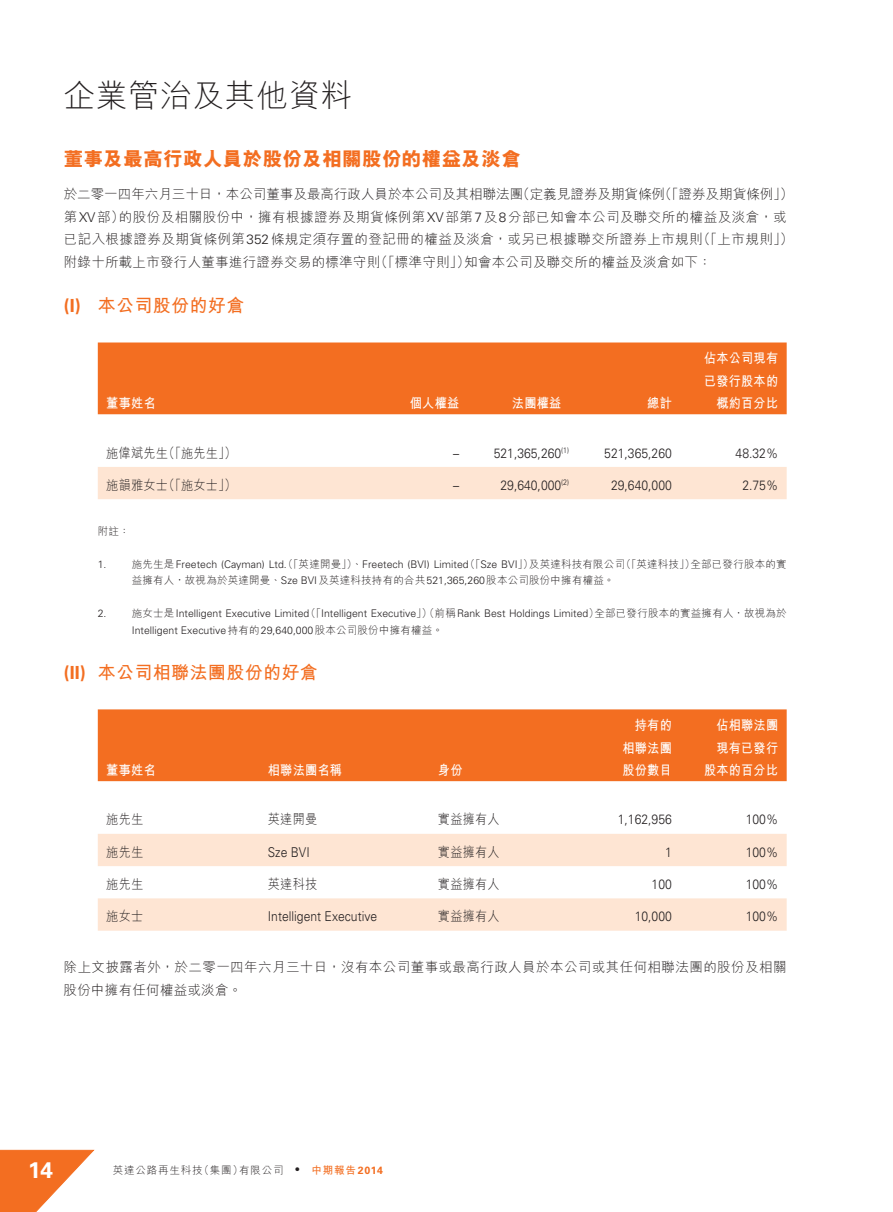
<style>
.page{position:relative;width:893px;height:1212px;background:#fff}
.page>*{position:absolute;margin:0;border:0;box-sizing:border-box;transform-origin:0 0}
.t1{font:300 31.5px "M Hei HK";letter-spacing:.02em;color:#231f20}
.t2{font:700 22.5px "Univers LT Std";color:#fff}
.t3{font:800 19.5px "M Hei HK";letter-spacing:.02em;color:#f36e21}
.t4{font:700 18px "M Hei HK";letter-spacing:.02em;color:#f36e21}
.t5{font:300 13.5px/22.5px "M Hei HK";letter-spacing:.02em;color:#231f20}
.t6{font:300 13.5px "Univers LT Std";color:#231f20;scale:.9 1}
.t7{font:700 13.5px/22.5px "M Hei HK";letter-spacing:.02em;color:#fff;text-align:right;scale:.9 1}
.t8{font:300 13.5px "M Hei HK";letter-spacing:.02em;color:#231f20;scale:.9 1}
.t9{font:300 10.5px/16.5px "Univers LT Std";color:#231f20}
.t10{font:300 10.5px "M Hei HK";letter-spacing:.02em;color:#231f20}
.t11{font:300 10.5px "M Hei HK";letter-spacing:.08em;color:#231f20}
.s1{font-family:"Univers LT Std"}
.s2{font-family:"M Hei HK"}
.s3{font-weight:700;color:#f36e21}
.s4{font-family:"Univers LT Std";font-weight:700;color:#f36e21}
</style>
<div class="page">
<svg style="left:0;top:1150px;width:94px;height:62px"></svg>
<div style="left:98px;top:342px;width:689px;height:72px;background:#f36e21"></div>
<div style="left:98px;top:467px;width:689px;height:32px;background:#fee5d3"></div>
<div style="left:98px;top:709px;width:689px;height:72px;background:#f36e21"></div>
<svg style="left:98px;top:834px;width:689px;height:97px;fill:#fee5d3"></svg>
<h1 class="t1" style="left:64px;top:80px;width:290px">企業管治及其他資料</h1>
<h3 class="t3" style="left:64px;top:149px;width:459px">董事及最高行政人員於股份及相關股份的權益及淡倉</h3>
<p class="t5" style="left:64px;top:183px;width:731px">於二零一四年六月三十日，本公司董事及最高行政人員於本公司及其相聯法團（定義見證券及期貨條例（「證券及期貨條例」）第<span class="s1">XV</span>部）的股份及相關股份中，擁有根據證券及期貨條例第<span class="s1">XV</span>部第<span class="s1">7</span>及<span class="s1">8</span>分部已知會本公司及聯交所的權益及淡倉，或已記入根據證券及期貨條例第<span class="s1">352</span>條規定須存置的登記冊的權益及淡倉，或另已根據聯交所證券上市規則（「上市規則」）附錄十所載上市發行人董事進行證券交易的標準守則（「標準守則」）知會本公司及聯交所的權益及淡倉如下：</p>
<h3 class="t4" style="left:64px;top:292px;width:182px"><span class="s1">(I)</span> 本公司股份的好倉</h3>
<p class="t7" style="left:106px;top:391px;width:56px">董事姓名</p>
<p class="t7" style="left:410px;top:391px;width:56px">個人權益</p>
<p class="t7" style="left:512px;top:391px;width:56px">法團權益</p>
<p class="t7" style="left:647px;top:391px;width:29px">總計</p>
<p class="t7" style="left:704px;top:346px;width:84px">佔本公司現有已發行股本的概約百分比</p>
<p class="t8" style="left:106px;top:446px;width:146px">施偉斌先生（「施先生」）</p>
<p class="t6" style="left:453px;top:445px;width:8px">–</p>
<p class="t6" style="left:494px;top:445px;width:85px">521,365,260<sup>(1)</sup></p>
<p class="t6" style="left:604px;top:445px;width:77px">521,365,260</p>
<p class="t6" style="left:736px;top:445px;width:49px">48.32%</p>
<p class="t8" style="left:106px;top:478px;width:146px">施韻雅女士（「施女士」）</p>
<p class="t6" style="left:453px;top:477px;width:8px">–</p>
<p class="t6" style="left:500px;top:477px;width:78px">29,640,000<sup>(2)</sup></p>
<p class="t6" style="left:611px;top:477px;width:69px">29,640,000</p>
<p class="t6" style="left:742px;top:477px;width:41px">2.75%</p>
<p class="t10" style="left:98px;top:525px;width:33px">附註：</p>
<p class="t9" style="left:98px;top:556px;width:10px">1.</p>
<p class="t9" style="left:132px;top:556px;width:656px"><span class="s2">施先生是</span>Freetech (Cayman) Ltd.<span class="s2">（「英達開曼」）、</span>Freetech (BVI) Limited<span class="s2">（「</span>Sze BVI<span class="s2">」）及英達科技有限公司（「英達科技」）全部已發行股本的實</span></p>
<p class="t10" style="left:132px;top:575px;width:484px">益擁有人，故視為於英達開曼、<span class="s1">Sze BVI</span>及英達科技持有的合共<span class="s1">521,365,260</span>股本公司股份中擁有權益。</p>
<p class="t9" style="left:98px;top:605px;width:10px">2.</p>
<p class="t9" style="left:132px;top:605px;width:656px"><span class="s2">施女士是</span>Intelligent Executive Limited<span class="s2">（「</span>Intelligent Executive<span class="s2">」）（前稱</span>Rank Best Holdings Limited<span class="s2">）全部已發行股本的實益擁有人，故視為於<br></span>Intelligent Executive<span class="s2">持有的</span>29,640,000<span class="s2">股本公司股份中擁有權益。</span></p>
<h3 class="t4" style="left:64px;top:659px;width:255px"><span class="s1">(II)</span> 本公司相聯法團股份的好倉</h3>
<p class="t7" style="left:106px;top:758px;width:56px">董事姓名</p>
<p class="t7" style="left:268px;top:758px;width:84px">相聯法團名稱</p>
<p class="t7" style="left:438px;top:758px;width:29px">身份</p>
<p class="t7" style="left:622px;top:713px;width:56px;text-align:justify;text-indent:12px">持有的相聯法團股份數目</p>
<p class="t7" style="left:704px;top:713px;width:84px">佔相聯法團現有已發行股本的百分比</p>
<p class="t8" style="left:106px;top:813px;width:43px">施先生</p>
<p class="t8" style="left:268px;top:813px;width:56px">英達開曼</p>
<p class="t8" style="left:438px;top:813px;width:70px">實益擁有人</p>
<p class="t6" style="left:618px;top:811px;width:62px">1,162,956</p>
<p class="t6" style="left:746px;top:811px;width:38px">100%</p>
<p class="t8" style="left:106px;top:845px;width:43px">施先生</p>
<p class="t6" style="left:268px;top:844px;width:48px">Sze BVI</p>
<p class="t8" style="left:438px;top:845px;width:70px">實益擁有人</p>
<p class="t6" style="left:665px;top:844px;width:9px">1</p>
<p class="t6" style="left:746px;top:844px;width:38px">100%</p>
<p class="t8" style="left:106px;top:877px;width:43px">施先生</p>
<p class="t8" style="left:268px;top:877px;width:56px">英達科技</p>
<p class="t8" style="left:438px;top:877px;width:70px">實益擁有人</p>
<p class="t6" style="left:652px;top:876px;width:24px">100</p>
<p class="t6" style="left:746px;top:876px;width:38px">100%</p>
<p class="t8" style="left:106px;top:909px;width:43px">施女士</p>
<p class="t6" style="left:268px;top:908px;width:123px">Intelligent Executive</p>
<p class="t8" style="left:438px;top:909px;width:70px">實益擁有人</p>
<p class="t6" style="left:635px;top:908px;width:43px">10,000</p>
<p class="t6" style="left:746px;top:908px;width:38px">100%</p>
<p class="t5" style="left:64px;top:956px;width:724px">除上文披露者外，於二零一四年六月三十日，沒有本公司董事或最高行政人員於本公司或其任何相聯法團的股份及相關股份中擁有任何權益或淡倉。</p>
<h2 class="t2" style="left:28px;top:1157px;width:26px">14</h2>
<p class="t11" style="left:113px;top:1164px;width:272px">英達公路再生科技（集團）有限公司 <span class="s1">•</span> <span class="s3">中期報告</span><span class="s4">2014</span></p>
</div>
